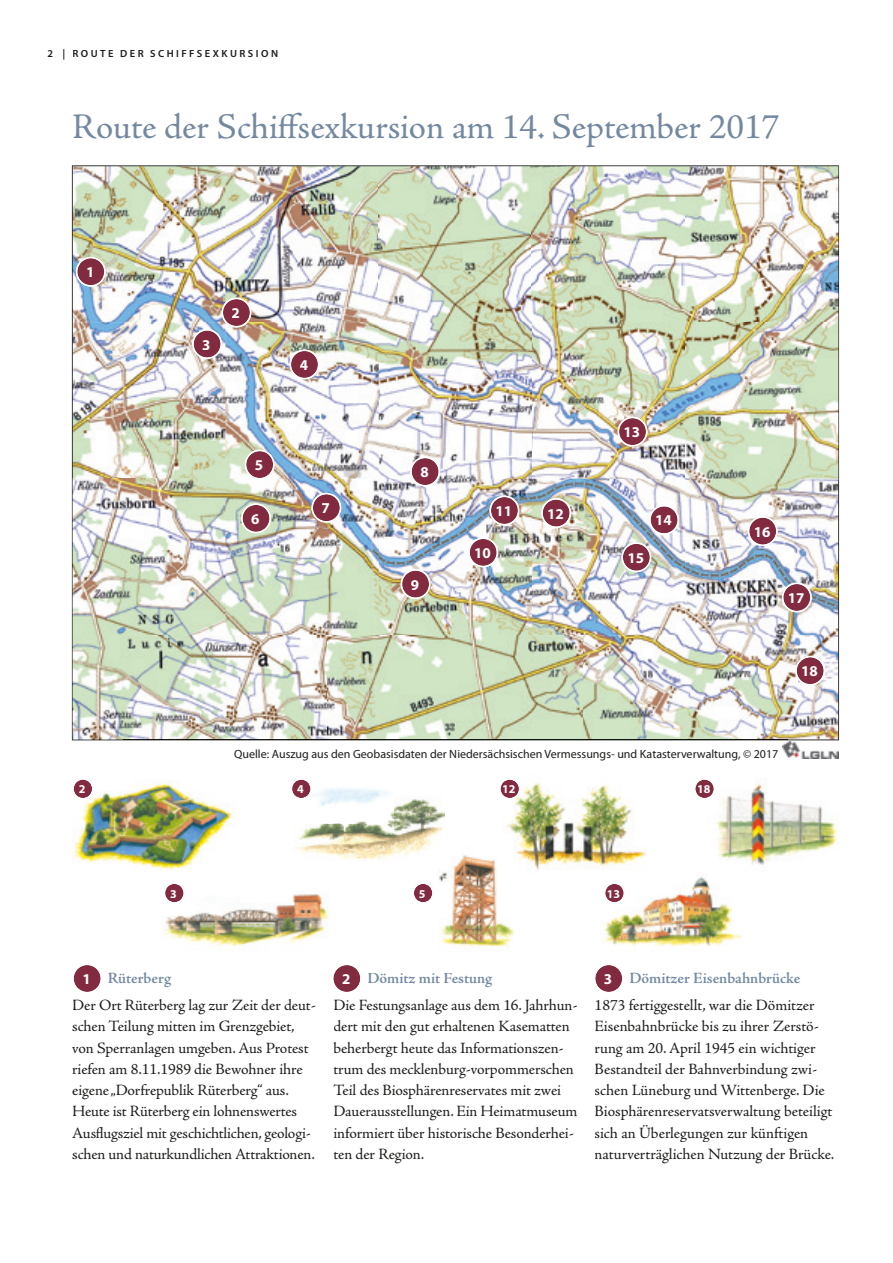
<style>
.page{position:relative;width:893px;height:1263px;background:#fff}
.page>*{position:absolute;margin:0;border:0;box-sizing:border-box;transform-origin:0 0}
.t1{font:36px "Adobe Jenson Pro";color:#7388a1}
.t2{font:36px "Adobe Jenson Pro";color:#7489a2}
.t3{font:15.75px/21.3px "Adobe Jenson Pro";letter-spacing:-.005em;color:#1d1d1b}
.t4{font:600 15.75px "Adobe Jenson Pro";letter-spacing:-.005em;color:#7388a1}
.t5{font:700 15px "Myriad Pro";color:#fff}
.t6{font:12px "Myriad Pro";color:#1d1d1b}
.t7{font:700 12px "Myriad Pro";color:#fff}
.t8{font:600 10.5px "Myriad Pro";letter-spacing:.235em;color:#1d1d1b}
.s1{font-family:"Myriad Pro";font-weight:700;font-size:15px;color:#fff}
</style>
<div class="page">
<img style="left:295px;top:788px;width:149px;height:72px">
<img style="left:72px;top:165px;width:767px;height:574px">
<img style="left:72px;top:166px;width:767px;height:52px">
<img style="left:72px;top:218px;width:51px;height:522px">
<img style="left:787px;top:218px;width:52px;height:522px">
<img style="left:123px;top:739px;width:665px;height:1px">
<svg style="left:76px;top:257px;width:30px;height:30px"></svg>
<svg style="left:290px;top:350px;width:29px;height:29px"></svg>
<svg style="left:241px;top:503px;width:30px;height:30px"></svg>
<svg style="left:410px;top:457px;width:30px;height:29px"></svg>
<svg style="left:401px;top:569px;width:29px;height:30px"></svg>
<svg style="left:541px;top:498px;width:30px;height:30px"></svg>
<svg style="left:649px;top:505px;width:30px;height:30px"></svg>
<svg style="left:748px;top:516px;width:30px;height:30px"></svg>
<svg style="left:782px;top:583px;width:30px;height:29px"></svg>
<svg style="left:795px;top:656px;width:30px;height:30px"></svg>
<img style="left:192px;top:298px;width:59px;height:61px">
<svg style="left:245px;top:450px;width:30px;height:29px"></svg>
<svg style="left:311px;top:493px;width:30px;height:30px"></svg>
<svg style="left:468px;top:537px;width:30px;height:30px"></svg>
<svg style="left:490px;top:496px;width:29px;height:29px"></svg>
<svg style="left:621px;top:542px;width:30px;height:30px"></svg>
<svg style="left:618px;top:417px;width:29px;height:29px"></svg>
<svg style="left:73px;top:965px;width:28px;height:27px"></svg>
<svg style="left:333px;top:965px;width:28px;height:27px"></svg>
<svg style="left:595px;top:965px;width:27px;height:27px"></svg>
<img style="left:163px;top:894px;width:166px;height:52px">
<img style="left:604px;top:876px;width:138px;height:71px">
<img style="left:716px;top:784px;width:122px;height:81px">
<img style="left:507px;top:782px;width:140px;height:89px">
<img style="left:73px;top:783px;width:159px;height:87px">
<img style="left:438px;top:846px;width:75px;height:101px">
<svg style="left:73px;top:779px;width:21px;height:20px"></svg>
<svg style="left:164px;top:884px;width:21px;height:20px"></svg>
<svg style="left:414px;top:884px;width:19px;height:19px"></svg>
<svg style="left:292px;top:779px;width:20px;height:20px"></svg>
<svg style="left:500px;top:779px;width:20px;height:20px"></svg>
<svg style="left:604px;top:882px;width:21px;height:22px"></svg>
<svg style="left:695px;top:779px;width:19px;height:19px"></svg>
<img style="left:783px;top:741px;width:56px;height:17px">
<p class="t8" style="left:48px;top:48px;width:19px">2 |</p>
<p class="t8" style="left:72px;top:48px;width:207px">ROUTE DER SCHIFFSEXKURSION</p>
<h1 class="t1" style="left:72px;top:107px;width:709px">Route der Schiffsexkursion am 14. September 2017</h1>
<h1 class="t2" style="left:278px;top:107px;width:12px">f</h1>
<p class="t5" style="left:86px;top:264px;width:10px">1</p>
<p class="t7" style="left:79px;top:782px;width:8px">2</p>
<p class="t5" style="left:202px;top:336px;width:10px">3</p>
<p class="t5" style="left:232px;top:305px;width:10px">2</p>
<p class="t5" style="left:255px;top:457px;width:10px">5</p>
<p class="t5" style="left:251px;top:510px;width:10px">6</p>
<p class="t5" style="left:300px;top:357px;width:10px">4</p>
<p class="t5" style="left:322px;top:500px;width:10px">7</p>
<p class="t5" style="left:420px;top:464px;width:10px">8</p>
<p class="t5" style="left:411px;top:576px;width:10px">9</p>
<p class="t5" style="left:495px;top:503px;width:18px">11</p>
<p class="t5" style="left:474px;top:544px;width:18px">10</p>
<p class="t5" style="left:547px;top:505px;width:18px">12</p>
<p class="t5" style="left:624px;top:424px;width:18px">13</p>
<p class="t5" style="left:627px;top:549px;width:18px">15</p>
<p class="t5" style="left:655px;top:512px;width:18px">14</p>
<p class="t5" style="left:754px;top:523px;width:18px">16</p>
<p class="t5" style="left:788px;top:590px;width:18px">17</p>
<p class="t5" style="left:801px;top:663px;width:18px">18</p>
<p class="t6" style="left:234px;top:748px;width:546px">Quelle: Auszug aus den Geobasisdaten der Niedersächsischen Vermessungs- und Katasterverwaltung, © 2017</p>
<p class="t7" style="left:297px;top:782px;width:8px">4</p>
<p class="t7" style="left:502px;top:782px;width:15px">12</p>
<p class="t7" style="left:697px;top:782px;width:15px">18</p>
<p class="t7" style="left:170px;top:887px;width:8px">3</p>
<p class="t7" style="left:419px;top:887px;width:8px">5</p>
<p class="t7" style="left:607px;top:887px;width:15px">13</p>
<p class="t4" style="left:82px;top:969px;width:90px"><span class="s1">1</span> Rüterberg</p>
<p class="t4" style="left:342px;top:969px;width:152px"><span class="s1">2</span> Dömitz mit Festung</p>
<p class="t4" style="left:604px;top:969px;width:198px"><span class="s1">3</span> Dömitzer Eisenbahnbrücke</p>
<p class="t3" style="left:72px;top:995px;width:245px">Der Ort Rüterberg lag zur Zeit der deut&shy;schen Teilung mitten im Grenzgebiet, von Sperranlagen umgeben. Aus Protest riefen am 8.11.1989 die Bewohner ihre eigene „Dorfrepublik Rüterberg“ aus.<br>Heute ist Rüterberg ein lohnenswertes Ausflugsziel mit geschichtlichen, geologi&shy;schen und naturkundlichen Attraktionen.</p>
<p class="t3" style="left:333px;top:995px;width:246px">Die Festungsanlage aus dem 16. Jahrhun&shy;dert mit den gut erhaltenen Kasematten beherbergt heute das Informationszen&shy;trum des mecklenburg-vorpommerschen Teil des Biosphärenreservates mit zwei Dauerausstellungen. Ein Heimatmuseum informiert über historische Besonderhei&shy;ten der Region.</p>
<p class="t3" style="left:595px;top:995px;width:241px">1873 fertiggestellt, war die Dömitzer Eisenbahnbrücke bis zu ihrer Zerstö&shy;rung am 20. April 1945 ein wichtiger Bestandteil der Bahnverbindung zwi&shy;schen Lüneburg und Wittenberge. Die Biosphärenreservatsverwaltung beteiligt sich an Überlegungen zur künftigen naturverträglichen Nutzung der Brücke.</p>
</div>
